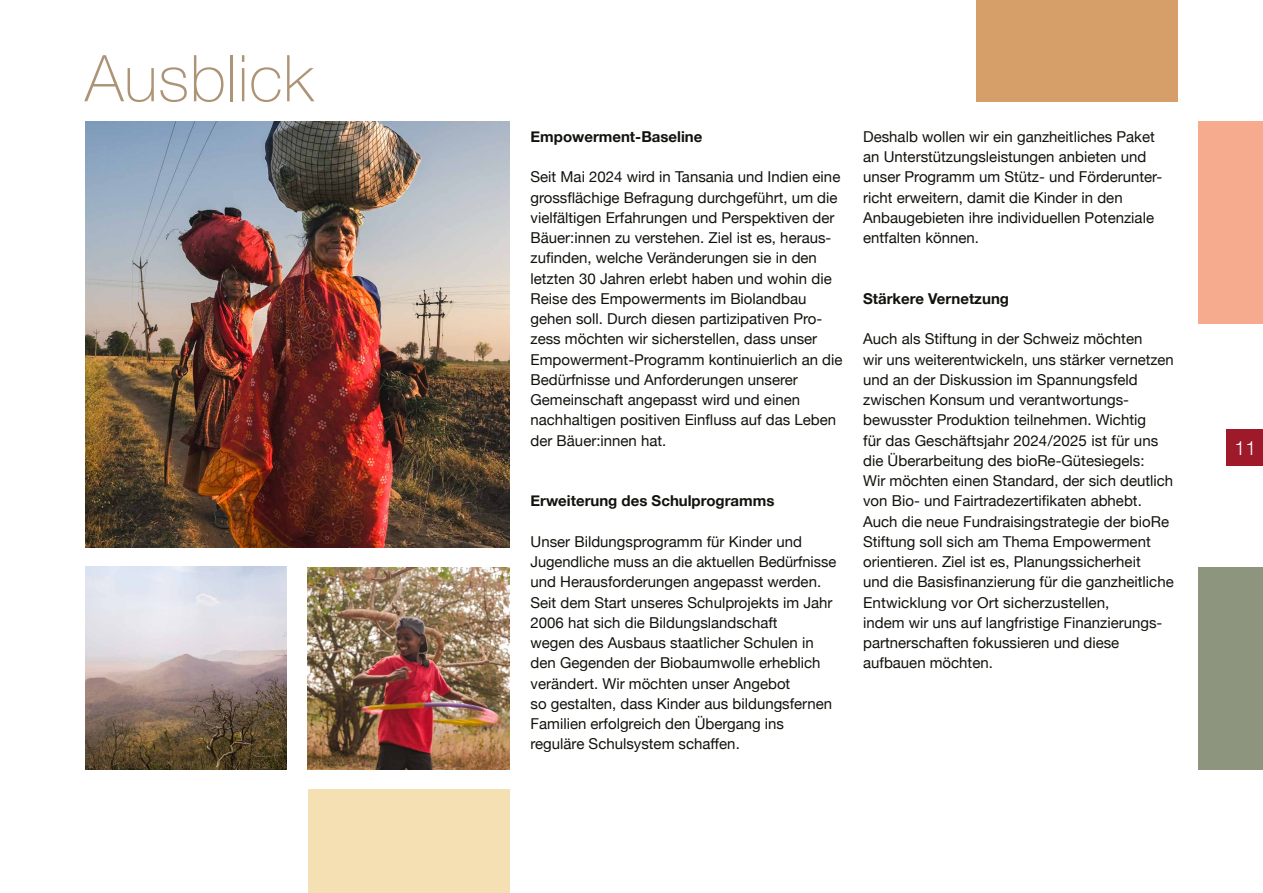
<style>
.page{position:relative;width:1263px;height:893px;background:#fff}
.page>*{position:absolute;margin:0;border:0;box-sizing:border-box;transform-origin:0 0}
.t1{font:100 64.5px "Helvetica Neue";letter-spacing:.01em;color:#ae9477}
.t2{font:300 19.5px "Helvetica Neue";color:#fff}
.t3{font:15px/20.2px "Helvetica Neue";color:#12120d}
.t4{font:700 15px "Helvetica Neue";color:#12120d}
</style>
<div class="page">
<div style="left:1227px;top:430px;width:36px;height:36px;background:#9e1929"></div>
<img style="left:308px;top:567px;width:202px;height:203px">
<img style="left:85px;top:567px;width:202px;height:202px">
<div style="left:308px;top:790px;width:202px;height:103px;background:#f5e0b4"></div>
<div style="left:976px;top:0;width:202px;height:101px;background:#d69f6a"></div>
<div style="left:1199px;top:122px;width:64px;height:202px;background:#f6ab8e"></div>
<div style="left:1198px;top:567px;width:65px;height:203px;background:#8e957e"></div>
<img style="left:85px;top:122px;width:425px;height:425px">
<h1 class="t1" style="left:85px;top:29px;width:230px">Ausblick</h1>
<p class="t4" style="left:530px;top:125px;width:173px">Empowerment-Baseline</p>
<p class="t3" style="left:530px;top:168px;width:314px">Seit Mai 2024 wird in Tansania und Indien eine grossflächige Befragung durchgeführt, um die vielfältigen Erfahrungen und Perspektiven der Bäuer:innen zu verstehen. Ziel ist es, heraus&shy;zufinden, welche Veränderungen sie in den letzten 30 Jahren erlebt haben und wohin die Reise des Empowerments im Biolandbau gehen soll. Durch diesen partizipativen Pro&shy;zess möchten wir sicherstellen, dass unser Empowerment-Programm kontinuierlich an die Bedürfnisse und Anforderungen unserer Gemeinschaft angepasst wird und einen nachhaltigen positiven Einfluss auf das Leben der Bäuer:innen hat.</p>
<p class="t4" style="left:530px;top:489px;width:245px">Erweiterung des Schulprogramms</p>
<p class="t3" style="left:530px;top:532px;width:307px">Unser Bildungsprogramm für Kinder und Jugendliche muss an die aktuellen Bedürfnisse und Herausforderungen angepasst werden.<br>Seit dem Start unseres Schulprojekts im Jahr 2006 hat sich die Bildungslandschaft<br>wegen des Ausbaus staatlicher Schulen in den Gegenden der Biobaumwolle erheblich verändert. Wir möchten unser Angebot<br>so gestalten, dass Kinder aus bildungsfernen Familien erfolgreich den Übergang ins reguläre Schulsystem schaffen.</p>
<p class="t3" style="left:863px;top:127px;width:300px">Deshalb wollen wir ein ganzheitliches Paket an Unterstützungsleistungen anbieten und unser Programm um Stütz- und Förderunter&shy;richt erweitern, damit die Kinder in den Anbaugebieten ihre individuellen Potenziale entfalten können.</p>
<p class="t4" style="left:863px;top:287px;width:147px">Stärkere Vernetzung</p>
<p class="t3" style="left:863px;top:330px;width:312px">Auch als Stiftung in der Schweiz möchten<br>wir uns weiterentwickeln, uns stärker vernetzen und an der Diskussion im Spannungsfeld zwischen Konsum und verantwortungs&shy;bewusster Produktion teilnehmen. Wichtig<br>für das Geschäftsjahr 2024 / 2025 ist für uns die Überarbeitung des bioRe-Gütesiegels:<br>Wir möchten einen Standard, der sich deutlich von Bio- und Fairtradezertifikaten abhebt.<br>Auch die neue Fundraisingstrategie der bioRe Stiftung soll sich am Thema Empowerment orientieren. Ziel ist es, Planungssicherheit<br>und die Basisfinanzierung für die ganzheitliche Entwicklung vor Ort sicherzustellen,<br>indem wir uns auf langfristige Finanzierungs&shy;partnerschaften fokussieren und diese aufbauen möchten.</p>
<h2 class="t2" style="left:1234px;top:432px;width:23px">11</h2>
</div>
